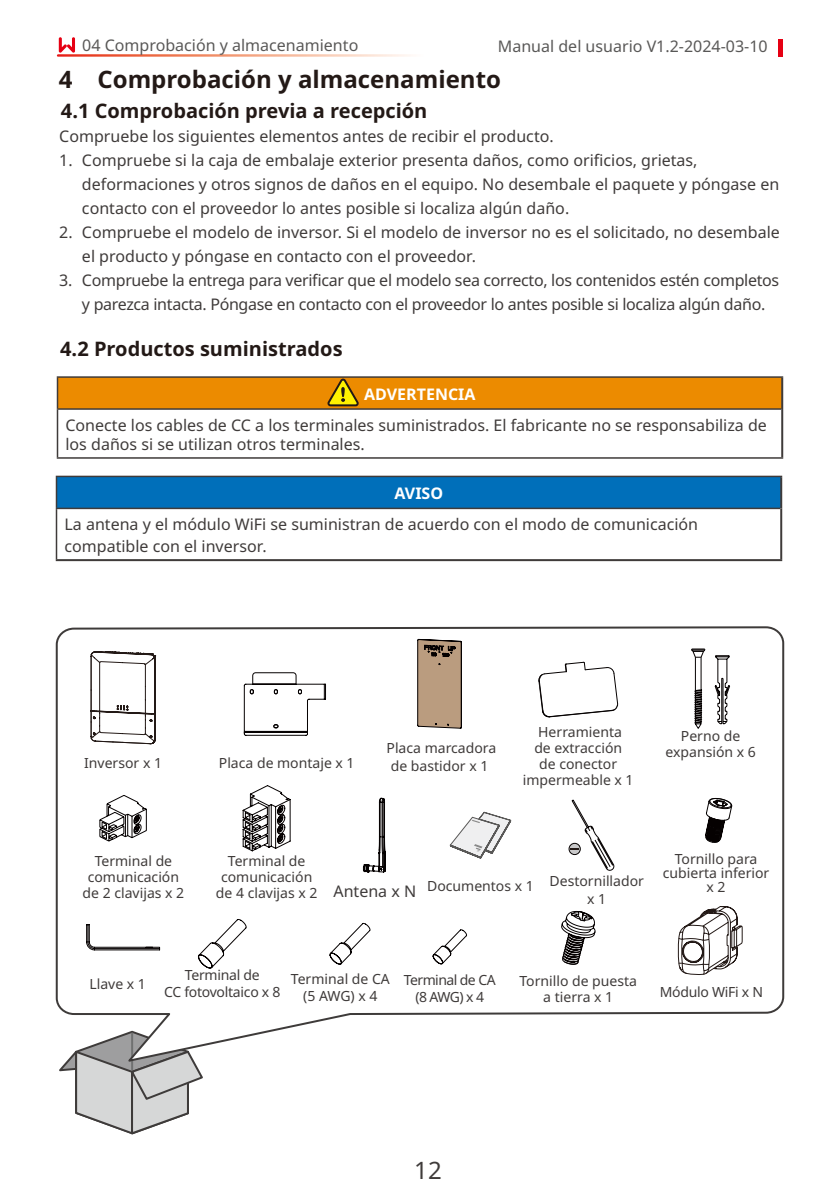
<style>
.page{position:relative;width:840px;height:1191px;background:#fff}
.page>*{position:absolute;margin:0;border:0;box-sizing:border-box;transform-origin:0 0}
.t1{font:700 24px "Noto Sans";color:#231916}
.t2{font:24px "Noto Sans";color:#3f3b3a}
.t3{font:700 20px "Noto Sans";color:#231916}
.t4{font:16px/24px "Noto Sans";color:#3f3b3a}
.t5{font:16px/24px "Noto Sans";letter-spacing:-.02em;color:#3f3b3a;text-align:center}
.t6{font:16px "Noto Sans";color:#595857}
.t7{font:700 16px "Noto Sans";color:#fff}
.t8{font:14px/16px "Noto Sans";color:#3f3b3a;text-align:center}
.t9{font:14px/16.8px "Noto Sans";letter-spacing:-.02em;color:#3f3b3a;text-align:center}
.t10{font:14px/16.8px "Noto Sans";letter-spacing:-.04em;color:#3f3b3a;text-align:center}
</style>
<div class="page">
<svg style="left:59px;top:37px;width:16px;height:16px"></svg>
<hr style="left:778px;top:39px;width:4px;height:18px;background:#e60013">
<svg style="left:59px;top:1063px;width:144px;height:72px"></svg>
<svg style="left:55px;top:626px;width:729px;height:437px"></svg>
<svg style="left:243px;top:672px;width:83px;height:64px"></svg>
<svg style="left:86px;top:924px;width:74px;height:26px"></svg>
<svg style="left:537px;top:661px;width:81px;height:57px"></svg>
<svg style="left:99px;top:794px;width:48px;height:48px"></svg>
<svg style="left:242px;top:785px;width:49px;height:67px"></svg>
<svg style="left:690px;top:648px;width:40px;height:81px"></svg>
<svg style="left:560px;top:910px;width:35px;height:55px"></svg>
<svg style="left:329px;top:922px;width:41px;height:43px"></svg>
<svg style="left:416px;top:638px;width:46px;height:91px;background:#a78e76"></svg>
<svg style="left:362px;top:797px;width:24px;height:76px"></svg>
<svg style="left:90px;top:650px;width:66px;height:94px"></svg>
<svg style="left:449px;top:811px;width:62px;height:50px"></svg>
<svg style="left:677px;top:905px;width:65px;height:86px"></svg>
<div style="left:568px;top:843px;width:12px;height:11px;background:#fefefe;border-radius:50%"></div>
<div style="left:568px;top:843px;width:12px;height:12px;border:1px solid #050101;border-radius:50%"></div>
<svg style="left:570px;top:798px;width:44px;height:73px"></svg>
<svg style="left:704px;top:797px;width:28px;height:46px"></svg>
<div style="left:57px;top:377px;width:724px;height:32px;background:#ec8b00"></div>
<hr style="left:57px;top:376px;width:725px;height:2px;background:#3f3b3a">
<hr style="left:57px;top:378px;width:1px;height:30px;background:#3f3b3a">
<hr style="left:57px;top:408px;width:723px;height:2px;background:#3f3b3a">
<hr style="left:57px;top:410px;width:1px;height:47px;background:#3f3b3a">
<hr style="left:57px;top:457px;width:725px;height:2px;background:#3f3b3a">
<hr style="left:780px;top:378px;width:2px;height:31px;background:#3f3b3a">
<hr style="left:780px;top:409px;width:2px;height:48px;background:#3f3b3a">
<svg style="left:325px;top:376px;width:34px;height:31px"></svg>
<div style="left:56px;top:476px;width:724px;height:32px;background:#006fba"></div>
<hr style="left:56px;top:476px;width:725px;height:1px;background:#3f3b3a">
<hr style="left:56px;top:477px;width:1px;height:30px;background:#3f3b3a">
<hr style="left:56px;top:507px;width:723px;height:2px;background:#3f3b3a">
<hr style="left:56px;top:509px;width:1px;height:50px;background:#3f3b3a">
<hr style="left:779px;top:477px;width:2px;height:31px;background:#3f3b3a">
<hr style="left:779px;top:508px;width:2px;height:51px;background:#3f3b3a">
<hr style="left:56px;top:559px;width:725px;height:2px;background:#3f3b3a">
<svg style="left:197px;top:918px;width:50px;height:51px"></svg>
<svg style="left:432px;top:929px;width:35px;height:35px"></svg>
<p class="t6" style="left:82px;top:34px;width:277px">04 Comprobación y almacenamiento</p>
<p class="t6" style="left:497px;top:35px;width:271px">Manual del usuario V1.2-2024-03-10</p>
<h1 class="t1" style="left:59px;top:62px;width:443px">4 Comprobación y almacenamiento</h1>
<p class="t3" style="left:61px;top:96px;width:368px">4.1 Comprobación previa a recepción</p>
<p class="t4" style="left:59px;top:125px;width:495px">Compruebe los siguientes elementos antes de recibir el producto.</p>
<p class="t4" style="left:82px;top:149px;width:698px;text-indent:-23px">1. Compruebe si la caja de embalaje exterior presenta daños, como orificios, grietas, deformaciones y otros signos de daños en el equipo. No desembale el paquete y póngase en contacto con el proveedor lo antes posible si localiza algún daño.</p>
<p class="t4" style="left:82px;top:221px;width:699px;text-indent:-23px">2. Compruebe el modelo de inversor. Si el modelo de inversor no es el solicitado, no desembale el producto y póngase en contacto con el proveedor.</p>
<p class="t5" style="left:59px;top:269px;width:721px">3. Compruebe la entrega para verificar que el modelo sea correcto, los contenidos estén completos y parezca intacta. Póngase en contacto con el proveedor lo antes posible si localiza algún daño.</p>
<p class="t3" style="left:60px;top:335px;width:284px">4.2 Productos suministrados</p>
<p class="t7" style="left:364px;top:383px;width:113px">ADVERTENCIA</p>
<p class="t4" style="left:65px;top:416px;width:702px;line-height:19.2px">Conecte los cables de CC a los terminales suministrados. El fabricante no se responsabiliza de los daños si se utilizan otros terminales.</p>
<p class="t7" style="left:394px;top:482px;width:50px">AVISO</p>
<p class="t4" style="left:64px;top:513px;width:634px;line-height:22px">La antena y el módulo WiFi se suministran de acuerdo con el modo de comunicación compatible con el inversor.</p>
<p class="t8" style="left:84px;top:755px;width:79px">Inversor x 1</p>
<p class="t8" style="left:219px;top:755px;width:137px">Placa de montaje x 1</p>
<p class="t8" style="left:386px;top:739px;width:111px;line-height:18px">Placa marcadora de bastidor x 1</p>
<p class="t8" style="left:522px;top:724px;width:112px">Herramienta<br>de extracción<br>de conector impermeable x 1</p>
<p class="t8" style="left:665px;top:728px;width:92px">Perno de expansión x 6</p>
<p class="t8" style="left:83px;top:853px;width:103px">Terminal de comunicación de 2 clavijas x 2</p>
<p class="t8" style="left:216px;top:853px;width:103px">Terminal de comunicación de 4 clavijas x 2</p>
<p class="t4" style="left:333px;top:879px;width:84px">Antena x N</p>
<p class="t8" style="left:549px;top:872px;width:96px;line-height:18px">Destornillador x 1</p>
<p class="t8" style="left:427px;top:878px;width:108px">Documentos x 1</p>
<p class="t8" style="left:662px;top:852px;width:108px;line-height:14px">Tornillo para cubierta inferior x 2</p>
<p class="t8" style="left:89px;top:976px;width:58px">Llave x 1</p>
<p class="t9" style="left:164px;top:966px;width:118px">Terminal de<br>CC fotovoltaico x 8</p>
<p class="t8" style="left:291px;top:971px;width:100px;line-height:16.8px">Terminal de CA (5 AWG) x 4</p>
<p class="t10" style="left:404px;top:971px;width:93px">Terminal de CA (8 AWG) x 4</p>
<p class="t8" style="left:519px;top:973px;width:119px">Tornillo de puesta a tierra x 1</p>
<p class="t9" style="left:659px;top:983px;width:105px">Módulo WiFi x N</p>
<h1 class="t2" style="left:414px;top:1153px;width:29px">12</h1>
</div>
